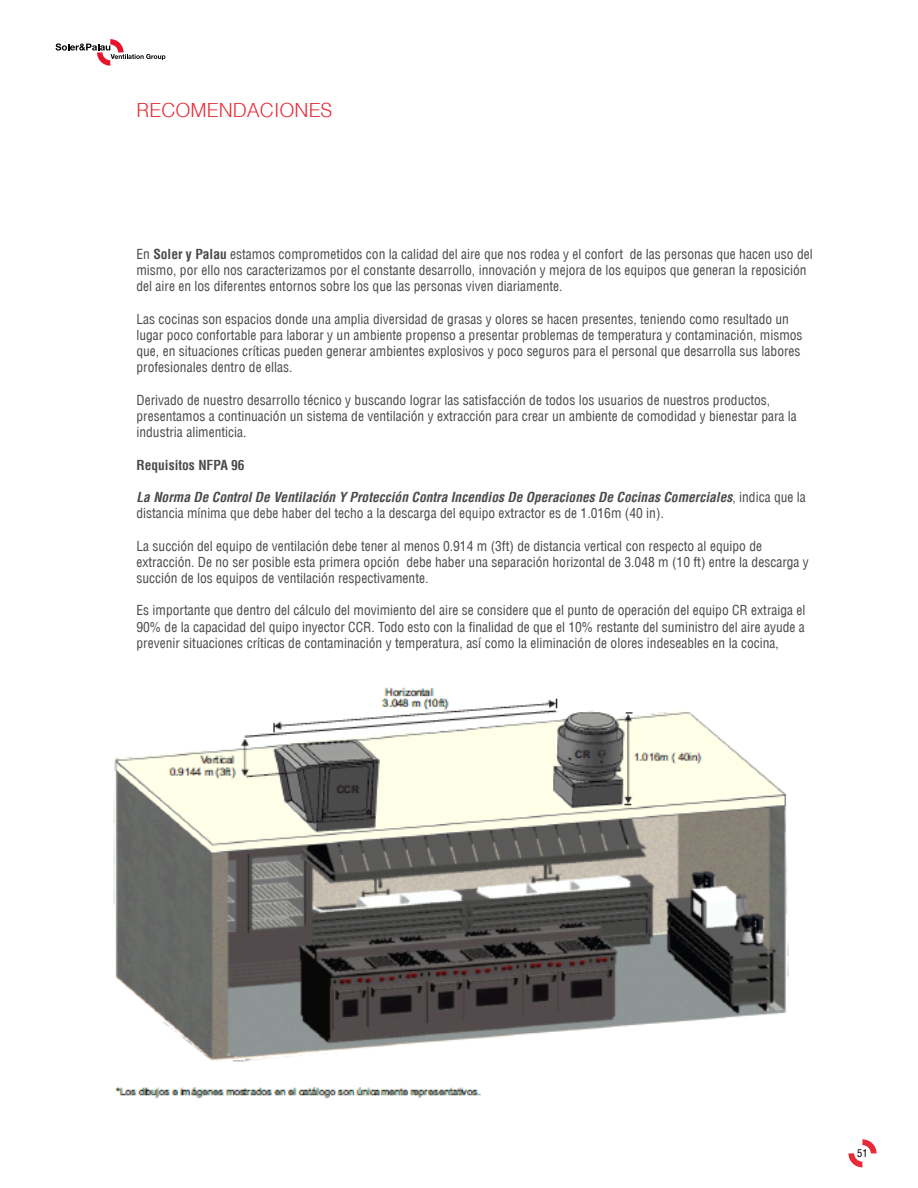
<style>
.page{position:relative;width:918px;height:1188px;background:#fff}
.page>*{position:absolute;margin:0;border:0;box-sizing:border-box;transform-origin:0 0}
.t1{font:300 19.5px "Helvetica";color:#e62c37}
.t2{font:condensed 13.5px/16.2px "Helvetica LT";color:#4a4a49}
.t3{font:700 condensed 13.5px "Helvetica LT";color:#4a4a49}
.t4{font:condensed 10.5px "Helvetica LT";color:#000}
.s1{font-weight:700}
.s2{font-weight:700;font-style:italic}
</style>
<div class="page">
<svg style="left:848px;top:1139px;width:29px;height:28px"></svg>
<svg style="left:56px;top:39px;width:109px;height:27px"></svg>
<img style="left:113px;top:687px;width:676px;height:411px">
<h1 class="t1" style="left:136px;top:98px;width:198px">RECOMENDACIONES</h1>
<p class="t2" style="left:136px;top:246px;width:678px">En <span class="s1">Soler y Palau</span> estamos comprometidos con la calidad del aire que nos rodea y el confort de las personas que hacen uso del mismo, por ello nos caracterizamos por el constante desarrollo, innovación y mejora de los equipos que generan la reposición del aire en los diferentes entornos sobre los que las personas viven diariamente.</p>
<p class="t2" style="left:136px;top:311px;width:668px">Las cocinas son espacios donde una amplia diversidad de grasas y olores se hacen presentes, teniendo como resultado un lugar poco confortable para laborar y un ambiente propenso a presentar problemas de temperatura y contaminación, mismos que, en situaciones críticas pueden generar ambientes explosivos y poco seguros para el personal que desarrolla sus labores profesionales dentro de ellas.</p>
<p class="t2" style="left:136px;top:392px;width:662px">Derivado de nuestro desarrollo técnico y buscando lograr las satisfacción de todos los usuarios de nuestros productos, presentamos a continuación un sistema de ventilación y extracción para crear un ambiente de comodidad y bienestar para la industria alimenticia.</p>
<p class="t3" style="left:136px;top:456px;width:110px">Requisitos NFPA 96</p>
<p class="t2" style="left:136px;top:489px;width:671px"><span class="s2">La Norma De Control De Ventilación Y Protección Contra Incendios De Operaciones De Cocinas Comerciales</span>, indica que la distancia mínima que debe haber del techo a la descarga del equipo extractor es de 1.016m (40 in).</p>
<p class="t2" style="left:136px;top:538px;width:674px">La succión del equipo de ventilación debe tener al menos 0.914 m (3ft) de distancia vertical con respecto al equipo de extracción. De no ser posible esta primera opción debe haber una separación horizontal de 3.048 m (10 ft) entre la descarga y succión de los equipos de ventilación respectivamente.</p>
<p class="t2" style="left:136px;top:602px;width:671px;text-align:justify">Es importante que dentro del cálculo del movimiento del aire se considere que el punto de operación del equipo CR extraiga el 90% de la capacidad del quipo inyector CCR. Todo esto con la finalidad de que el 10% restante del suministro del aire ayude a prevenir situaciones críticas de contaminación y temperatura, así como la eliminación de olores indeseables en la cocina,</p>
<p class="t4" style="left:857px;top:1146px;width:12px">51</p>
</div>
